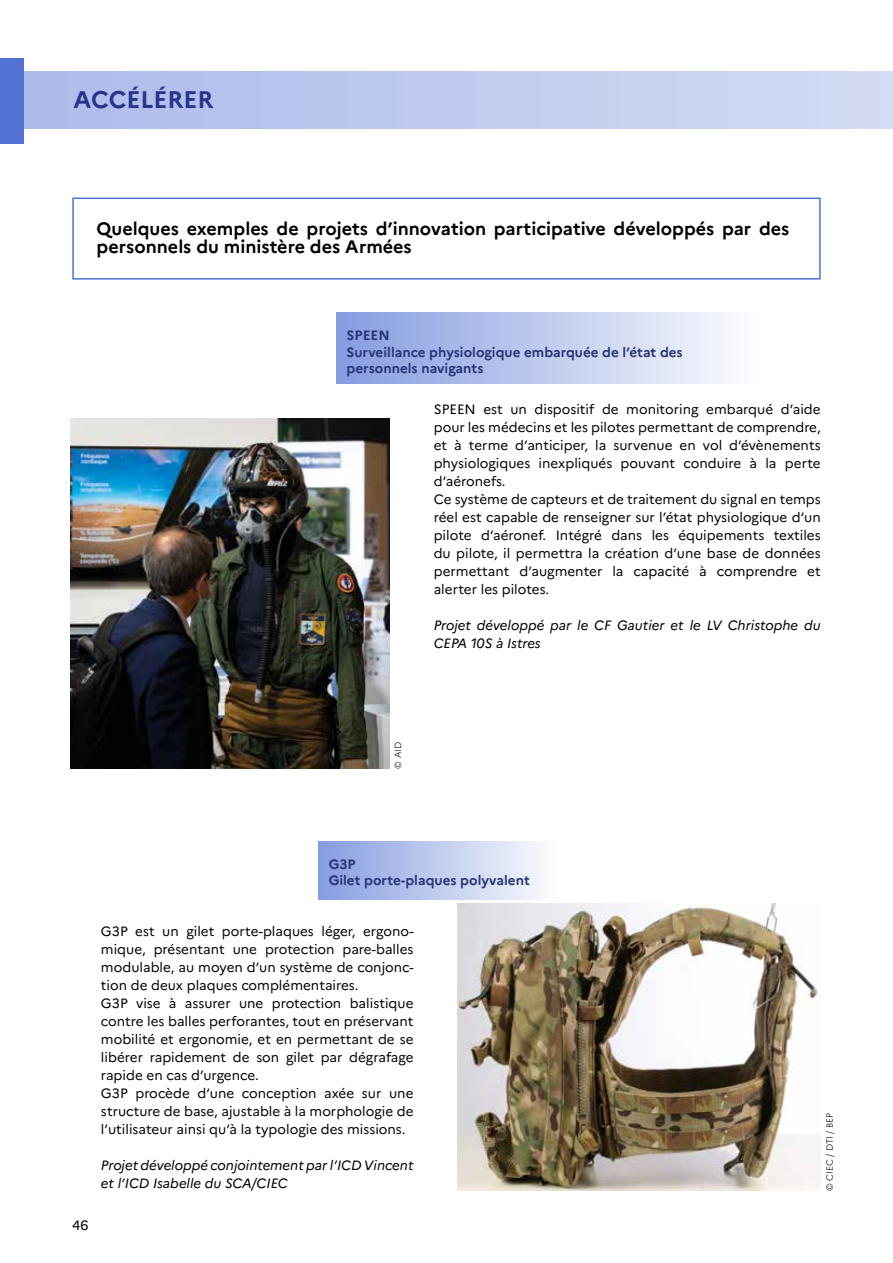
<style>
.page{position:relative;width:893px;height:1263px;background:#fff}
.page>*{position:absolute;margin:0;border:0;box-sizing:border-box;transform-origin:0 0}
.t1{font:700 24px "Marianne";color:#28348b}
.t2{font:700 18px/18px "Marianne";color:#000}
.t3{font:13.5px/18px "Marianne";color:#000}
.t4{font:italic 13.5px/18px "Marianne";color:#000}
.t5{font:700 13.5px/16.2px "Marianne";color:#273475}
.t6{font:300 9px "Marianne";color:#000}
</style>
<div class="page">
<div style="left:0;top:72px;width:893px;height:57px;background:linear-gradient(to right,#abbbe9,#d4dcf4)"></div>
<div style="left:0;top:58px;width:24px;height:85px;background:#5172d3"></div>
<div style="left:318px;top:841px;width:240px;height:58px;background:linear-gradient(to right,#859ce0,#fdfdfe)"></div>
<div style="left:72px;top:198px;width:749px;height:82px;border:2px solid #5172d3"></div>
<div style="left:336px;top:313px;width:425px;height:71px;background:linear-gradient(to right,#859ce0,#fdfefe)"></div>
<img style="left:458px;top:903px;width:363px;height:288px">
<img style="left:70px;top:419px;width:319px;height:350px">
<h1 class="t1" style="left:74px;top:81px;width:142px">ACCÉLÉRER</h1>
<h2 class="t2" style="left:97px;top:218px;width:694px">Quelques exemples de projets d’innovation participative développés par des personnels du ministère des Armées</h2>
<p class="t5" style="left:347px;top:326px;width:338px">SPEEN<br>Surveillance physiologique embarquée de l’état des personnels navigants</p>
<p class="t3" style="left:434px;top:399px;width:388px">SPEEN est un dispositif de monitoring embarqué d’aide pour les médecins et les pilotes permettant de comprendre, et à terme d’anticiper, la survenue en vol d’évènements physiologiques inexpliqués pouvant conduire à la perte d’aéronefs.<br>Ce système de capteurs et de traitement du signal en temps réel est capable de renseigner sur l’état physiologique d’un pilote d’aéronef. Intégré dans les équipements textiles du pilote, il permettra la création d’une base de données permettant d’augmenter la capacité à comprendre et alerter les pilotes.</p>
<p class="t4" style="left:434px;top:615px;width:388px">Projet développé par le CF Gautier et le LV Christophe du<br>CEPA 10S à Istres</p>
<p class="t6" style="left:391px;top:769px;width:28px;rotate:-90deg">© AID</p>
<p class="t5" style="left:329px;top:855px;width:203px">G3P<br>Gilet porte-plaques polyvalent</p>
<p class="t3" style="left:72px;top:1214px;width:18px">46</p>
<p class="t3" style="left:101px;top:921px;width:314px">G3P est un gilet porte-plaques léger, ergono&shy;mique, présentant une protection pare-balles modulable, au moyen d’un système de conjonc&shy;tion de deux plaques complémentaires.<br>G3P vise à assurer une protection balistique contre les balles perforantes, tout en préservant mobilité et ergonomie, et en permettant de se libérer rapidement de son gilet par dégrafage rapide en cas d’urgence.<br>G3P procède d’une conception axée sur une structure de base, ajustable à la morphologie de l’utilisateur ainsi qu’à la typologie des missions.</p>
<p class="t4" style="left:101px;top:1155px;width:314px">Projet développé conjointement par l’ICD Vincent et l’ICD Isabelle du SCA/CIEC</p>
<p class="t6" style="left:823px;top:1191px;width:79px;rotate:-90deg">© CIEC / DTI / BEP</p>
</div>
